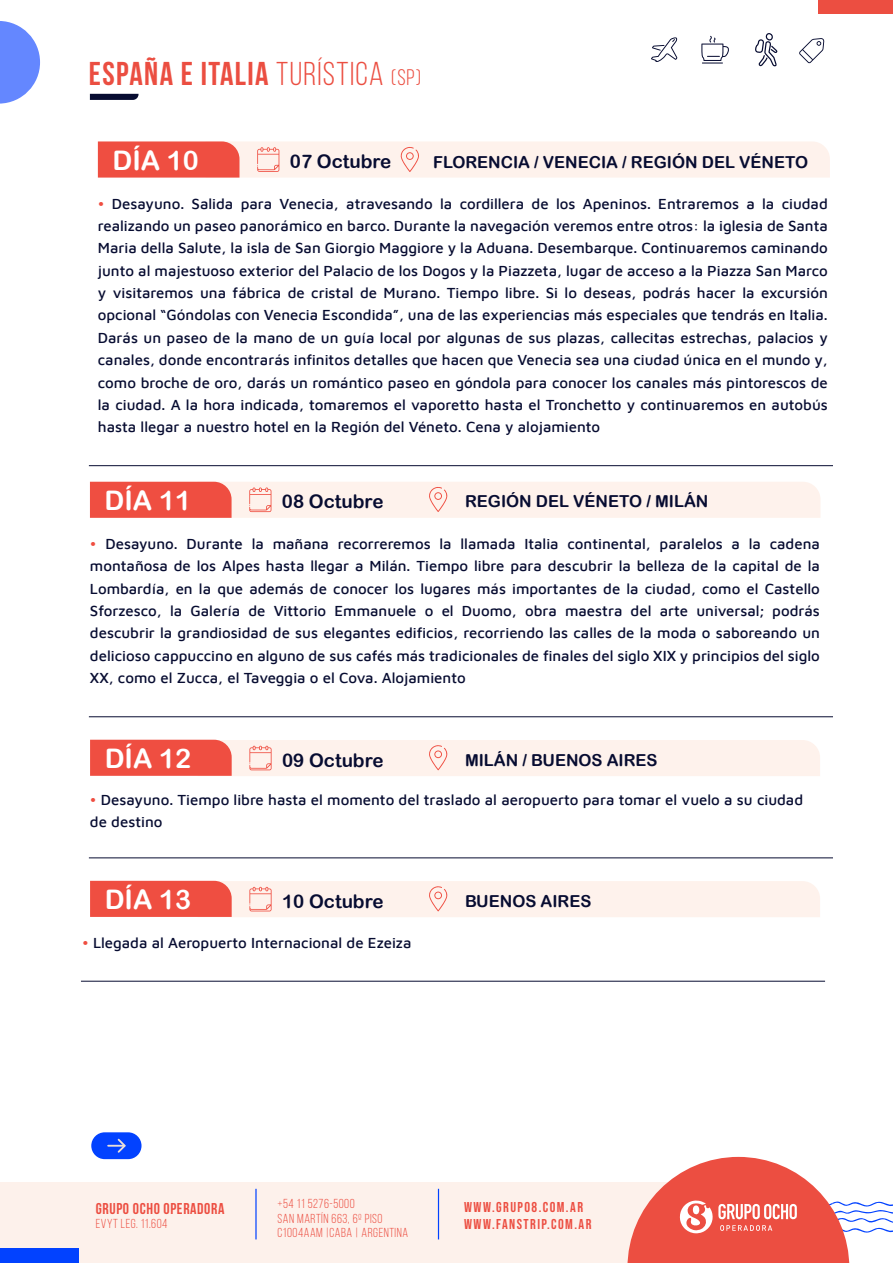
<style>
.page{position:relative;width:893px;height:1263px;background:#fff}
.page>*{position:absolute;margin:0;border:0;box-sizing:border-box;transform-origin:0 0}
.t1{font:700 33px "Bebas Neue";letter-spacing:.04em;color:#eb4e41}
.t2{font:27px "Arial Rounded MT Bold";color:#fff}
.t3{font:18.75px "Arial Rounded MT Bold";color:#070c31}
.t4{font:16.5px "Arial Rounded MT Bold";color:#070c31}
.t5{font:700 15.6px "Bebas Neue";letter-spacing:.04em;color:#ec4e41}
.t6{font:500 15px/22.4px "Maven Pro";color:#070c31;text-align:justify}
.t7{font:14.25px/17px "Bebas Neue";letter-spacing:.1em;color:#ec4e41}
.t8{font:13.05px/14.2px "Bebas Neue";letter-spacing:.04em;color:#ec4e41}
.s1{font-weight:400}
.s2{font-weight:400;font-size:22.5px}
.s3{color:#ef4e41}
</style>
<div class="page">
<div style="left:91px;top:1132px;width:51px;height:27px;background:#0242ff;border-radius:13px"></div>
<svg style="left:108px;top:1138px;width:18px;height:15px"></svg>
<div style="left:0;top:1181px;width:712px;height:82px;background:#fdf1eb"></div>
<hr style="left:255px;top:1189px;width:2px;height:50px;background:#0242ff">
<hr style="left:438px;top:1189px;width:1px;height:50px;background:#0242ff">
<div style="left:0;top:1249px;width:78px;height:14px;background:#0242ff"></div>
<svg style="left:627px;top:1157px;width:266px;height:106px"></svg>
<svg style="left:90px;top:482px;width:730px;height:36px;background:#fbd1ca"></svg>
<svg style="left:90px;top:740px;width:730px;height:36px;background:#fbd1ca"></svg>
<hr style="left:89px;top:716px;width:744px;height:1px;background:#070c31">
<hr style="left:81px;top:981px;width:744px;height:1px;background:#070c31">
<svg style="left:0;top:21px;width:40px;height:83px"></svg>
<div style="left:818px;top:0;width:75px;height:13px;background:#ec4e41"></div>
<svg style="left:651px;top:37px;width:26px;height:25px"></svg>
<svg style="left:701px;top:36px;width:28px;height:28px"></svg>
<svg style="left:755px;top:33px;width:22px;height:33px"></svg>
<svg style="left:799px;top:38px;width:25px;height:25px"></svg>
<svg style="left:90px;top:94px;width:49px;height:6px"></svg>
<svg style="left:90px;top:881px;width:730px;height:36px;background:#fbd1ca"></svg>
<hr style="left:89px;top:858px;width:744px;height:1px;background:#070c31">
<hr style="left:89px;top:465px;width:744px;height:1px;background:#070c31">
<svg style="left:98px;top:141px;width:732px;height:37px;background:#fbd1ca"></svg>
<h1 class="t1" style="left:89px;top:56px;width:334px">ESPAÑA E ITALIA <span class="s1">TURÍSTICA</span> <span class="s2">(SP)</span></h1>
<h2 class="t2" style="left:112px;top:144px;width:88px">DÍA 10</h2>
<p class="t3" style="left:290px;top:150px;width:103px">07 Octubre</p>
<p class="t6" style="left:98px;top:191px;width:731px"><span class="s3">•</span> Desayuno. Salida para Venecia, atravesando la cordillera de los Apeninos. Entraremos a la ciudad realizando un paseo panorámico en barco. Durante la navegación veremos entre otros: la iglesia de Santa Maria della Salute, la isla de San Giorgio Maggiore y la Aduana. Desembarque. Continuaremos caminando junto al majestuoso exterior del Palacio de los Dogos y la Piazzeta, lugar de acceso a la Piazza San Marco y visitaremos una fábrica de cristal de Murano. Tiempo libre. Si lo deseas, podrás hacer la excursión opcional “Góndolas con Venecia Escondida”, una de las experiencias más especiales que tendrás en Italia.<br>Darás un paseo de la mano de un guía local por algunas de sus plazas, callecitas estrechas, palacios y canales, donde encontrarás infinitos detalles que hacen que Venecia sea una ciudad única en el mundo y, como broche de oro, darás un romántico paseo en góndola para conocer los canales más pintorescos de la ciudad. A la hora indicada, tomaremos el vaporetto hasta el Tronchetto y continuaremos en autobús hasta llegar a nuestro hotel en la Región del Véneto. Cena y alojamiento</p>
<p class="t4" style="left:433px;top:152px;width:376px">FLORENCIA / VENECIA / REGIÓN DEL VÉNETO</p>
<h2 class="t2" style="left:105px;top:484px;width:88px">DÍA 11</h2>
<p class="t3" style="left:282px;top:491px;width:103px">08 Octubre</p>
<p class="t4" style="left:465px;top:491px;width:245px">REGIÓN DEL VÉNETO / MILÁN</p>
<p class="t6" style="left:90px;top:531px;width:731px"><span class="s3">•</span> Desayuno. Durante la mañana recorreremos la llamada Italia continental, paralelos a la cadena montañosa de los Alpes hasta llegar a Milán. Tiempo libre para descubrir la belleza de la capital de la Lombardía, en la que además de conocer los lugares más importantes de la ciudad, como el Castello Sforzesco, la Galería de Vittorio Emmanuele o el Duomo, obra maestra del arte universal; podrás descubrir la grandiosidad de sus elegantes edificios, recorriendo las calles de la moda o saboreando un delicioso cappuccino en alguno de sus cafés más tradicionales de finales del siglo XIX y principios del siglo XX, como el Zucca, el Taveggia o el Cova. Alojamiento</p>
<h2 class="t2" style="left:105px;top:742px;width:88px">DÍA 12</h2>
<p class="t3" style="left:282px;top:749px;width:103px">09 Octubre</p>
<p class="t4" style="left:465px;top:750px;width:194px">MILÁN / BUENOS AIRES</p>
<p class="t6" style="left:90px;top:787px;width:715px"><span class="s3">•</span> Desayuno. Tiempo libre hasta el momento del traslado al aeropuerto para tomar el vuelo a su ciudad de destino</p>
<h2 class="t2" style="left:105px;top:883px;width:88px">DÍA 13</h2>
<p class="t3" style="left:282px;top:890px;width:103px">10 Octubre</p>
<p class="t4" style="left:465px;top:891px;width:128px">BUENOS AIRES</p>
<p class="t6" style="left:82px;top:931px;width:331px"><span class="s3">•</span> Llegada al Aeropuerto Internacional de Ezeiza</p>
<p class="t8" style="left:278px;top:1196px;width:79px">+54 11 5276-5000</p>
<p class="t7" style="left:464px;top:1198px;width:129px">WWW.GRUPO8.COM.AR<br>WWW.FANSTRIP.COM.AR</p>
<p class="t5" style="left:96px;top:1200px;width:130px">GRUPO OCHO OPERADORA</p>
<p class="t8" style="left:96px;top:1216px;width:73px">EVYT LEG. 11.604</p>
<p class="t8" style="left:278px;top:1211px;width:132px">SAN MARTÍN 663, 6º PISO<br>C1004AAM |CABA | ARGENTINA</p>
</div>
